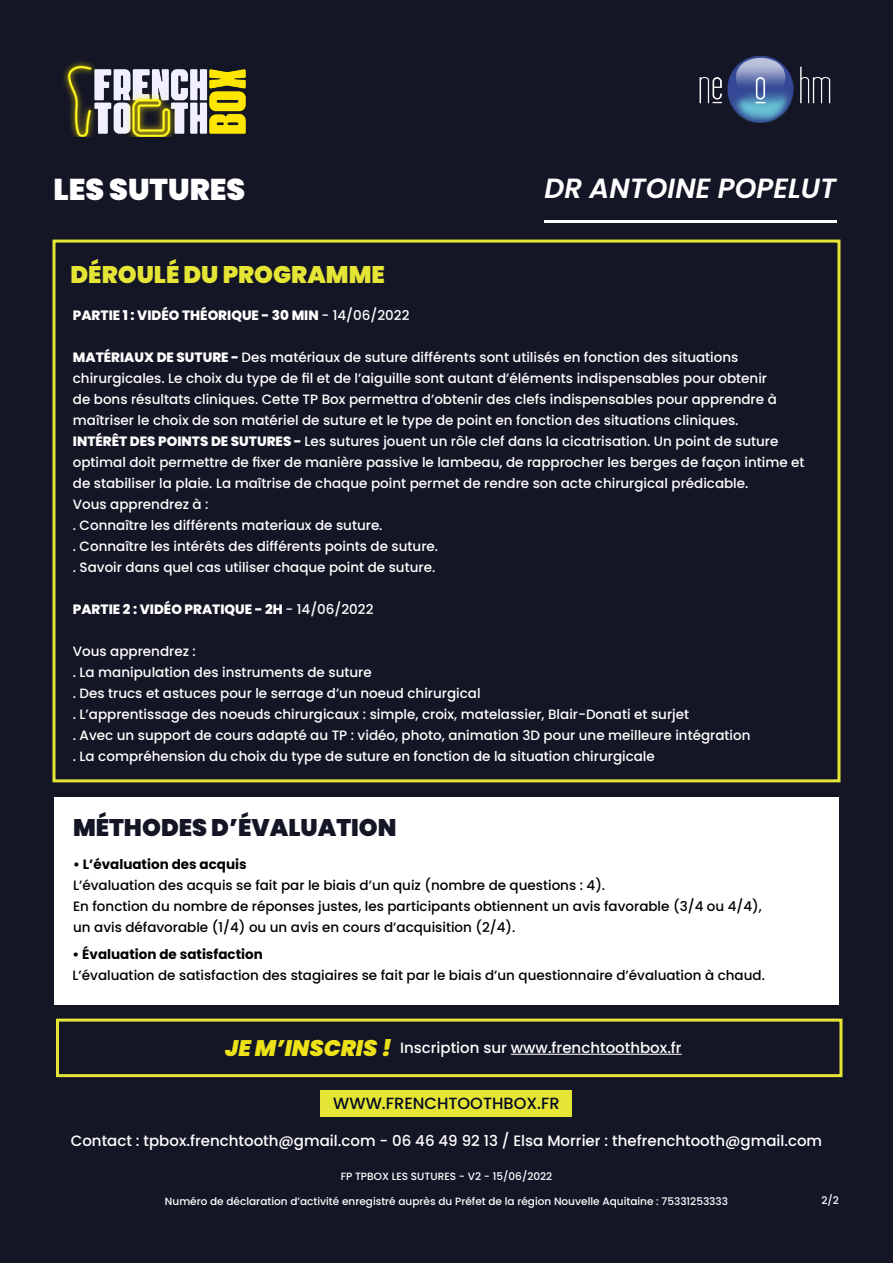
<style>
.page{position:relative;width:893px;height:1263px;background:#141626}
.page>*{position:absolute;margin:0;border:0;box-sizing:border-box;transform-origin:0 0}
.t1{font:900 30px "Poppins";color:#fff}
.t2{font:italic 600 27.75px "Poppins";color:#fff}
.t3{font:900 24px "Poppins";color:#141626}
.t4{font:900 24px "Poppins";color:#e5e535}
.t5{font:italic 900 22.5px "Poppins";color:#ede218}
.t6{font:500 16.2px "Poppins";color:#040823}
.t7{font:500 15px "Poppins";color:#fff}
.t8{font:500 13.5px/21px "Poppins";color:#fff}
.t9{font:500 13.5px "Poppins";color:#000}
.t10{font:800 13.5px "Poppins";color:#fff}
.t11{font:700 13.5px "Poppins";color:#000}
.t12{font:500 10.5px "Poppins";color:#fff}
.s1{font-weight:500}
.s2{font-weight:800}
</style>
<div class="page">
<img style="left:699px;top:55px;width:132px;height:68px">
<div style="left:321px;top:1090px;width:251px;height:26px;background:#e5e535"></div>
<div style="left:52px;top:240px;width:788px;height:542px;border:3px solid #e5e535"></div>
<hr style="left:544px;top:220px;width:293px;height:3px;background:#fff">
<div style="left:54px;top:797px;width:785px;height:208px;background:#fff"></div>
<svg style="left:56px;top:1018px;width:787px;height:60px"></svg>
<img style="left:63px;top:61px;width:183px;height:76px">
<p class="t1" style="left:54px;top:172px;width:193px">LES SUTURES</p>
<p class="t2" style="left:544px;top:172px;width:293px">DR ANTOINE POPELUT</p>
<p class="t4" style="left:70px;top:261px;width:316px">DÉROULÉ DU PROGRAMME</p>
<p class="t10" style="left:73px;top:308px;width:338px">PARTIE 1 : VIDÉO THÉORIQUE - 30 MIN <span class="s1">- 14/06/2022</span></p>
<p class="t8" style="left:73px;top:347px;width:705px"><span class="s2">MATÉRIAUX DE SUTURE -</span> Des matériaux de suture différents sont utilisés en fonction des situations chirurgicales. Le choix du type de fil et de l’aiguille sont autant d’éléments indispensables pour obtenir de bons résultats cliniques. Cette TP Box permettra d’obtenir des clefs indispensables pour apprendre à maîtriser le choix de son matériel de suture et le type de point en fonction des situations cliniques.</p>
<p class="t8" style="left:73px;top:431px;width:733px"><span class="s2">INTÉRÊT DES POINTS DE SUTURES -</span> Les sutures jouent un rôle clef dans la cicatrisation. Un point de suture optimal doit permettre de fixer de manière passive le lambeau, de rapprocher les berges de façon intime et de stabiliser la plaie. La maîtrise de chaque point permet de rendre son acte chirurgical prédicable.</p>
<p class="t8" style="left:73px;top:494px;width:137px">Vous apprendrez à :</p>
<p class="t8" style="left:73px;top:515px;width:311px">. Connaître les différents materiaux de suture.</p>
<p class="t8" style="left:73px;top:536px;width:367px">. Connaître les intérêts des différents points de suture.</p>
<p class="t8" style="left:73px;top:557px;width:364px">. Savoir dans quel cas utiliser chaque point de suture.</p>
<p class="t10" style="left:73px;top:602px;width:302px">PARTIE 2 : VIDÉO PRATIQUE - 2H <span class="s1">- 14/06/2022</span></p>
<p class="t8" style="left:73px;top:641px;width:125px">Vous apprendrez :</p>
<p class="t8" style="left:73px;top:662px;width:300px">. La manipulation des instruments de suture</p>
<p class="t8" style="left:73px;top:683px;width:409px">. Des trucs et astuces pour le serrage d’un noeud chirurgical</p>
<p class="t8" style="left:73px;top:704px;width:618px">. L’apprentissage des noeuds chirurgicaux : simple, croix, matelassier, Blair-Donati et surjet</p>
<p class="t8" style="left:73px;top:725px;width:679px">. Avec un support de cours adapté au TP : vidéo, photo, animation 3D pour une meilleure intégration</p>
<p class="t8" style="left:73px;top:746px;width:583px">. La compréhension du choix du type de suture en fonction de la situation chirurgicale</p>
<p class="t3" style="left:73px;top:813px;width:325px">MÉTHODES D’ÉVALUATION</p>
<p class="t11" style="left:73px;top:856px;width:175px">• L’évaluation des acquis</p>
<p class="t9" style="left:73px;top:877px;width:534px">L’évaluation des acquis se fait par le biais d’un quiz (nombre de questions : 4).</p>
<p class="t9" style="left:73px;top:898px;width:690px">En fonction du nombre de réponses justes, les participants obtiennent un avis favorable (3/4 ou 4/4),</p>
<p class="t9" style="left:73px;top:919px;width:444px">un avis défavorable (1/4) ou un avis en cours d’acquisition (2/4).</p>
<p class="t11" style="left:73px;top:947px;width:192px">• Évaluation de satisfaction</p>
<p class="t9" style="left:73px;top:968px;width:694px">L’évaluation de satisfaction des stagiaires se fait par le biais d’un questionnaire d’évaluation à chaud.</p>
<p class="t5" style="left:225px;top:1035px;width:168px">JE M’INSCRIS !</p>
<p class="t7" style="left:400px;top:1039px;width:283px">Inscription sur www.frenchtoothbox.fr</p>
<p class="t6" style="left:333px;top:1094px;width:228px">WWW.FRENCHTOOTHBOX.FR</p>
<p class="t7" style="left:71px;top:1132px;width:753px">Contact : tpbox.frenchtooth@gmail.com - 06 46 49 92 13 / Elsa Morrier : thefrenchtooth@gmail.com</p>
<p class="t12" style="left:341px;top:1170px;width:213px">FP TPBOX LES SUTURES - V2 - 15/06/2022</p>
<p class="t12" style="left:165px;top:1195px;width:565px">Numéro de déclaration d’activité enregistré auprès du Préfet de la région Nouvelle Aquitaine : 75331253333</p>
<p class="t12" style="left:821px;top:1194px;width:19px">2/2</p>
</div>
